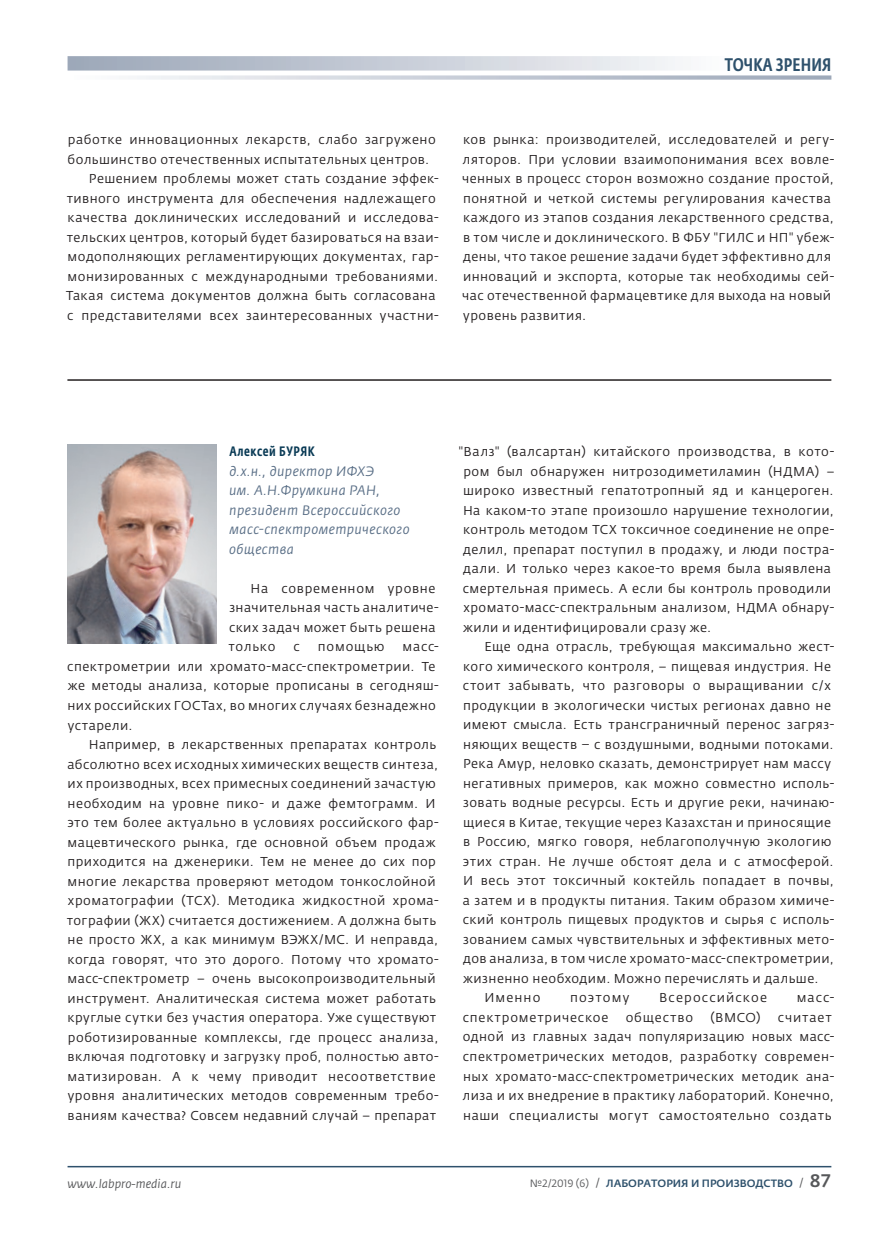
<style>
.page{position:relative;width:881px;height:1234px;background:#fff}
.page>*{position:absolute;margin:0;border:0;box-sizing:border-box;transform-origin:0 0}
.t1{font:500 18px "Fedra Sans Cond Pro";letter-spacing:.01em;color:#2e516c}
.t2{font:500 18px "Fedra Sans Pro";color:#57585a}
.t3{font:italic 13.5px/19.5px "Fedra Sans Pro";letter-spacing:.03em;color:#596e86}
.t4{font:500 13.5px "Fedra Sans Cond Pro";letter-spacing:.045em;color:#083954}
.t5{font:12.75px/19.5px "Fedra Sans Pro";letter-spacing:.035em;color:#231f20}
.t6{font:12.75px "Fedra Sans Pro";letter-spacing:.065em;color:#231f20}
.t7{font:12.75px "Fedra Sans Pro";letter-spacing:.09em;color:#231f20}
.t8{font:12.75px "Fedra Sans Pro";letter-spacing:.07em;color:#231f20}
.t9{font:italic 12px "Fedra Sans Pro";color:#57585a}
.t10{font:500 10.5px "Fedra Sans Pro";color:#2e516c}
.s1{font-weight:400;color:#57585a}
.s2{font-weight:400;font-size:12px;color:#57585a}
.s3{font-weight:400;font-size:12px}
</style>
<div class="page">
<hr style="left:67px;top:1165px;width:764px;height:2px;background:#2e516c">
<hr style="left:67px;top:379px;width:764px;height:1px;background:#231f20">
<img style="left:67px;top:444px;width:149px;height:199px">
<svg style="left:67px;top:56px;width:608px;height:15px;background:#c7cdd7"></svg>
<svg style="left:137px;top:75px;width:694px;height:5px;background:#ced3dc"></svg>
<h1 class="t1" style="left:724px;top:53px;width:108px">Точка зрения</h1>
<p class="t5" style="left:68px;top:130px;width:369px">работке инновационных лекарств, слабо загружено</p>
<p class="t5" style="left:68px;top:149px;width:363px">большинство отечественных испытательных центров.</p>
<p class="t5" style="left:89px;top:169px;width:351px">Решением проблемы может стать создание эффек-</p>
<p class="t5" style="left:67px;top:188px;width:370px">тивного инструмента для обеспечения надлежащего</p>
<p class="t5" style="left:68px;top:208px;width:372px">качества доклинических исследований и исследова-</p>
<p class="t5" style="left:67px;top:227px;width:373px">тельских центров, который будет базироваться на взаи-</p>
<p class="t5" style="left:68px;top:247px;width:372px">модополняющих регламентирующих документах, гар-</p>
<p class="t5" style="left:68px;top:266px;width:372px">монизированных с международными требованиями.</p>
<p class="t5" style="left:66px;top:286px;width:370px">Такая система документов должна быть согласована</p>
<p class="t5" style="left:67px;top:305px;width:373px">с представителями всех заинтересованных участни-</p>
<p class="t5" style="left:462px;top:130px;width:373px">ков рынка: производителей, исследователей и регу&shy;ляторов. При условии взаимопонимания всех вовле&shy;ченных в процесс сторон возможно создание простой, понятной и четкой системы регулирования качества каждого из этапов создания лекарственного средства, в том числе и доклинического. В ФБУ "ГИЛС и НП" убеж&shy;дены, что такое решение задачи будет эффективно для инноваций и экспорта, которые так необходимы сей&shy;час отечественной фармацевтике для выхода на новый уровень развития.</p>
<p class="t4" style="left:229px;top:443px;width:86px">Алексей Буряк</p>
<p class="t3" style="left:229px;top:461px;width:182px">д.х.н., директор ИФХЭ<br>им. А.Н.Фрумкина РАН, президент Всероссийского масс-спектрометрического общества</p>
<p class="t5" style="left:228px;top:578px;width:212px;text-indent:22px">На современном уровне значительная часть аналитиче&shy;ских задач может быть решена только</p>
<p class="t5" style="left:67px;top:637px;width:373px;text-indent:335px">масс&shy;спектрометрии или хромато-масс-спектрометрии. Те же методы анализа, которые прописаны в сегодняш&shy;них российских ГОСТах, во многих случаях безнадежно устарели.</p>
<p class="t5" style="left:67px;top:734px;width:373px;text-indent:22px">Например, в лекарственных препаратах контроль абсолютно всех исходных химических веществ синтеза, их производных, всех примесных соединений зачастую необходим на уровне пико- и даже фемтограмм. И это тем более актуально в условиях российского фар&shy;мацевтического рынка, где основной объем продаж приходится на дженерики. Тем не менее до сих пор многие лекарства проверяют методом тонкослойной хроматографии (ТСХ). Методика жидкостной хрома&shy;тографии (ЖХ) считается достижением. А должна быть не просто ЖХ, а как минимум ВЭЖХ/МС. И неправда, когда говорят, что это дорого. Потому что хромато&shy;масс-спектрометр − очень высокопроизводительный инструмент. Аналитическая система может работать круглые сутки без участия оператора. Уже существуют роботизированные комплексы, где процесс анализа, включая подготовку и загрузку проб, полностью авто&shy;матизирован. А к чему приводит несоответствие уровня аналитических методов современным требо&shy;ваниям качества? Совсем недавний случай − препарат</p>
<p class="t5" style="left:293px;top:637px;width:8px">с</p>
<p class="t6" style="left:318px;top:639px;width:68px">помощью</p>
<p class="t5" style="left:462px;top:442px;width:373px;text-indent:-4px">"Валз" (валсартан) китайского производства, в кото&shy;ром был обнаружен нитрозодиметиламин (НДМА) − широко известный гепатотропный яд и канцероген.<br>На каком-то этапе произошло нарушение технологии, контроль методом ТСХ токсичное соединение не опре&shy;делил, препарат поступил в продажу, и люди постра&shy;дали. И только через какое-то время была выявлена смертельная примесь. А если бы контроль проводили хромато-масс-спектральным анализом, НДМА обнару&shy;жили и идентифицировали сразу же.</p>
<p class="t5" style="left:484px;top:637px;width:351px">Еще одна отрасль, требующая максимально жест-</p>
<p class="t5" style="left:463px;top:656px;width:369px">кого химического контроля, − пищевая индустрия. Не</p>
<p class="t5" style="left:462px;top:676px;width:369px">стоит забывать, что разговоры о выращивании с/х</p>
<p class="t5" style="left:463px;top:695px;width:369px">продукции в экологически чистых регионах давно не</p>
<p class="t5" style="left:463px;top:715px;width:372px">имеют смысла. Есть трансграничный перенос загряз-</p>
<p class="t5" style="left:463px;top:734px;width:372px">няющих веществ – с воздушными, водными потоками.</p>
<p class="t5" style="left:463px;top:754px;width:369px">Река Амур, неловко сказать, демонстрирует нам массу</p>
<p class="t5" style="left:463px;top:773px;width:372px">негативных примеров, как можно совместно исполь-</p>
<p class="t5" style="left:463px;top:793px;width:372px">зовать водные ресурсы. Есть и другие реки, начинаю-</p>
<p class="t5" style="left:463px;top:812px;width:369px">щиеся в Китае, текущие через Казахстан и приносящие</p>
<p class="t5" style="left:463px;top:832px;width:369px">в Россию, мягко говоря, неблагополучную экологию</p>
<p class="t5" style="left:463px;top:851px;width:372px">этих стран. Не лучше обстоят дела и с атмосферой.</p>
<p class="t5" style="left:463px;top:871px;width:372px">И весь этот токсичный коктейль попадает в почвы,</p>
<p class="t5" style="left:462px;top:890px;width:373px">а затем и в продукты питания. Таким образом химиче-</p>
<p class="t5" style="left:462px;top:910px;width:373px">ский контроль пищевых продуктов и сырья с исполь-</p>
<p class="t5" style="left:463px;top:929px;width:372px">зованием самых чувствительных и эффективных мето-</p>
<p class="t5" style="left:463px;top:949px;width:372px">дов анализа, в том числе хромато-масс-спектрометрии,</p>
<p class="t5" style="left:463px;top:968px;width:357px">жизненно необходим. Можно перечислять и дальше.</p>
<p class="t5" style="left:484px;top:987px;width:57px">Именно</p>
<p class="t7" style="left:570px;top:989px;width:61px">поэтому</p>
<p class="t7" style="left:659px;top:989px;width:109px">Всероссийское</p>
<p class="t5" style="left:796px;top:987px;width:39px">масс-</p>
<p class="t6" style="left:462px;top:1009px;width:147px">спектрометрическое</p>
<p class="t8" style="left:625px;top:1009px;width:69px">общество</p>
<p class="t5" style="left:710px;top:1007px;width:52px">(ВМСО)</p>
<p class="t5" style="left:462px;top:1007px;width:373px;text-indent:315px">считает одной из главных задач популяризацию новых масс&shy;спектрометрических методов, разработку современ&shy;ных хромато-масс-спектрометрических методик ана&shy;лиза и их внедрение в практику лабораторий. Конечно, наши специалисты могут самостоятельно создать</p>
<p class="t9" style="left:67px;top:1175px;width:115px">www.labpro-media.ru</p>
<p class="t10" style="left:529px;top:1176px;width:85px"><span class="s1">№2/2019 (6)</span> <span class="s2">/</span> ЛАБОРАТОРИЯ</p>
<p class="t10" style="left:690px;top:1176px;width:20px">И ПРОИЗВОДСТВО</p>
<h1 class="t2" style="left:798px;top:1169px;width:34px"><span class="s3">/</span> 87</h1>
</div>
